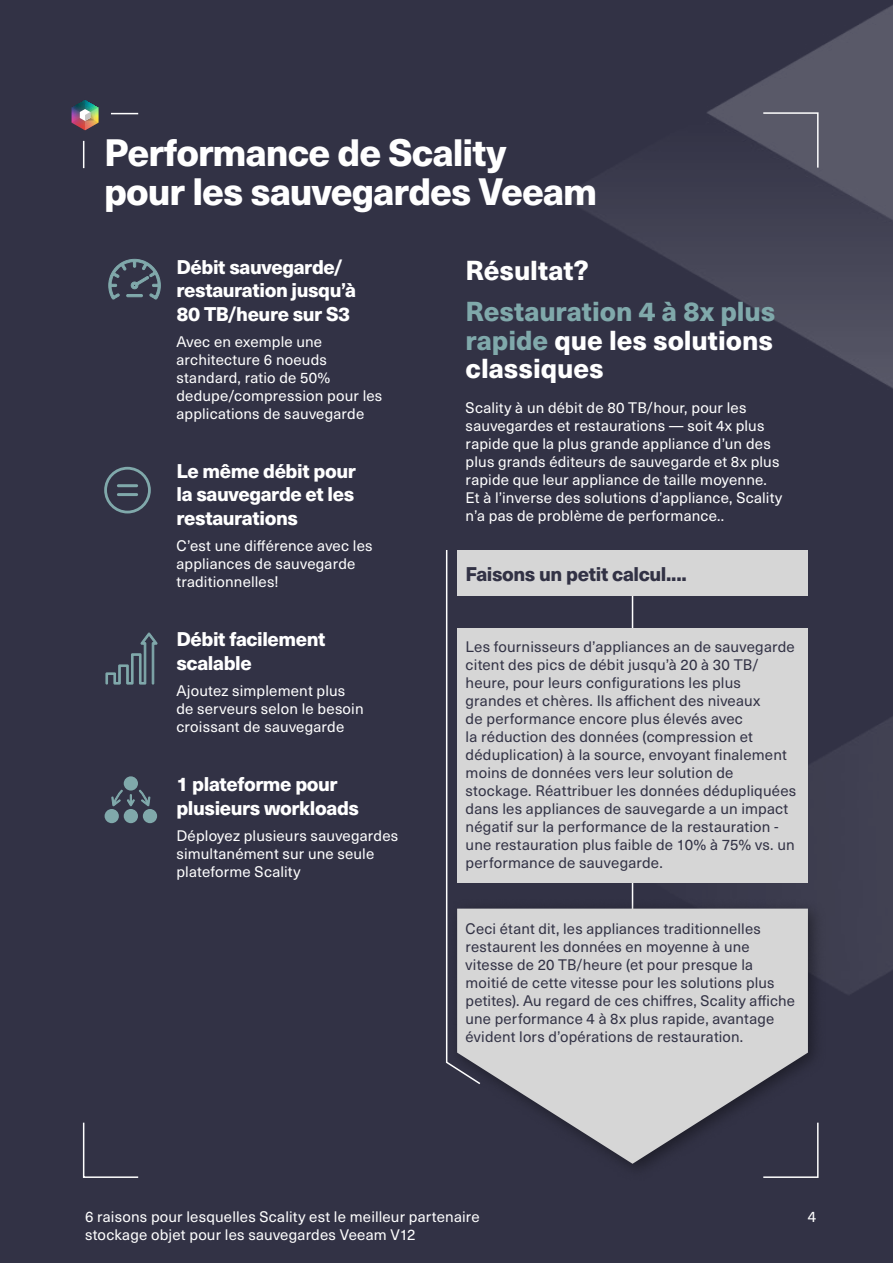
<style>
.page{position:relative;width:893px;height:1263px;background:#323245}
.page>*{position:absolute;margin:0;border:0;box-sizing:border-box;transform-origin:0 0}
.t1{font:800 37.5px/39px "Neue Haas Unica W1 G";letter-spacing:-.025em;color:#fff}
.t2{font:800 27px/28.5px "Neue Haas Unica W1 G";letter-spacing:-.005em;color:#80a9ab;text-align:justify}
.t3{font:800 27px "Neue Haas Unica W1 G";letter-spacing:-.005em;color:#fff}
.t4{font:800 19.5px/23.4px "Neue Haas Unica W1 G";letter-spacing:-.02em;color:#fff}
.t5{font:800 19.5px "Neue Haas Unica W1 G";letter-spacing:-.025em;color:#323245}
.t6{font:15px/18px "Neue Haas Unica W1 G";letter-spacing:.01em;color:#323245}
.t7{font:15px/18px "Neue Haas Unica W1 G";letter-spacing:.01em;color:#fff}
.s1{color:#fff}
</style>
<div class="page">
<img style="left:138px;top:5px;width:755px;height:989px">
<hr style="left:632px;top:572px;width:1px;height:407px;background:#fff">
<div style="left:457px;top:628px;width:350px;height:255px;background:#d6d6d6"></div>
<div style="left:457px;top:550px;width:350px;height:45px;background:#d6d6d6"></div>
<div style="left:447px;top:899px;width:380px;height:283px;background:#000;opacity:.4"></div>
<svg style="left:457px;top:909px;width:351px;height:255px;fill:#d6d6d6"></svg>
<svg style="left:445px;top:548px;width:37px;height:538px"></svg>
<svg style="left:82px;top:1122px;width:57px;height:56px"></svg>
<svg style="left:762px;top:1121px;width:57px;height:58px"></svg>
<svg style="left:762px;top:112px;width:57px;height:57px"></svg>
<svg style="left:111px;top:113px;width:27px;height:1px"></svg>
<svg style="left:72px;top:100px;width:27px;height:30px"></svg>
<svg style="left:83px;top:141px;width:1px;height:27px"></svg>
<svg style="left:104px;top:467px;width:47px;height:46px"></svg>
<div style="left:124px;top:776px;width:14px;height:14px;background:#80a9ab;border-radius:50%"></div>
<div style="left:105px;top:809px;width:14px;height:14px;background:#80a9ab;border-radius:50%"></div>
<div style="left:143px;top:809px;width:14px;height:14px;background:#80a9ab;border-radius:50%"></div>
<div style="left:124px;top:809px;width:14px;height:14px;background:#80a9ab;border-radius:50%"></div>
<svg style="left:111px;top:786px;width:40px;height:22px"></svg>
<svg style="left:105px;top:632px;width:53px;height:53px"></svg>
<svg style="left:108px;top:259px;width:53px;height:41px"></svg>
<h1 class="t1" style="left:104px;top:131px;width:494px">Performance de Scality<br>pour les sauvegardes Veeam</h1>
<h3 class="t4" style="left:176px;top:254px;width:181px">Débit sauvegarde/ restauration jusqu’à<br>80 TB/heure sur S3</h3>
<p class="t7" style="left:176px;top:332px;width:207px">Avec en exemple une architecture 6 noeuds standard, ratio de 50% dedupe/compression pour les applications de sauvegarde</p>
<h3 class="t4" style="left:176px;top:458px;width:181px;text-align:justify">Le même débit pour la sauvegarde et les restaurations</h3>
<p class="t7" style="left:176px;top:536px;width:198px">C’est une différence avec les appliances de sauvegarde traditionnelles!</p>
<h3 class="t4" style="left:176px;top:626px;width:151px">Débit facilement scalable</h3>
<p class="t7" style="left:176px;top:681px;width:189px">Ajoutez simplement plus de serveurs selon le besoin croissant de sauvegarde</p>
<h3 class="t4" style="left:176px;top:771px;width:184px">1 plateforme pour plusieurs workloads</h3>
<p class="t7" style="left:176px;top:826px;width:223px">Déployez plusieurs sauvegardes simultanément sur une seule plateforme Scality</p>
<h2 class="t3" style="left:466px;top:249px;width:125px">Résultat?</h2>
<h2 class="t2" style="left:466px;top:295px;width:311px">Restauration 4 à 8x plus rapide <span class="s1">que les solutions classiques</span></h2>
<p class="t7" style="left:466px;top:398px;width:318px">Scality à un débit de 80 TB/hour, pour les sauvegardes et restaurations — soit 4x plus rapide que la plus grande appliance d’un des plus grands éditeurs de sauvegarde et 8x plus rapide que leur appliance de taille moyenne.<br>Et à l’inverse des solutions d’appliance, Scality n’a pas de problème de performance..</p>
<h3 class="t5" style="left:466px;top:558px;width:223px">Faisons un petit calcul....</h3>
<p class="t6" style="left:466px;top:636px;width:332px">Les fournisseurs d’appliances an de sauvegarde citent des pics de débit jusqu’à 20 à 30 TB/ heure, pour leurs configurations les plus grandes et chères. Ils affichent des niveaux<br>de performance encore plus élevés avec<br>la réduction des données (compression et déduplication) à la source, envoyant finalement moins de données vers leur solution de stockage. Réattribuer les données dédupliquées dans les appliances de sauvegarde a un impact négatif sur la performance de la restauration - une restauration plus faible de 10% à 75% vs. un performance de sauvegarde.</p>
<p class="t6" style="left:466px;top:919px;width:331px">Ceci étant dit, les appliances traditionnelles restaurent les données en moyenne à une vitesse de 20 TB/heure (et pour presque la moitié de cette vitesse pour les solutions plus petites). Au regard de ces chiffres, Scality affiche une performance 4 à 8x plus rapide, avantage évident lors d’opérations de restauration.</p>
<p class="t7" style="left:85px;top:1207px;width:396px">6 raisons pour lesquelles Scality est le meilleur partenaire</p>
<p class="t7" style="left:808px;top:1207px;width:10px">4</p>
<p class="t7" style="left:85px;top:1225px;width:332px">stockage objet pour les sauvegardes Veeam V12</p>
</div>
